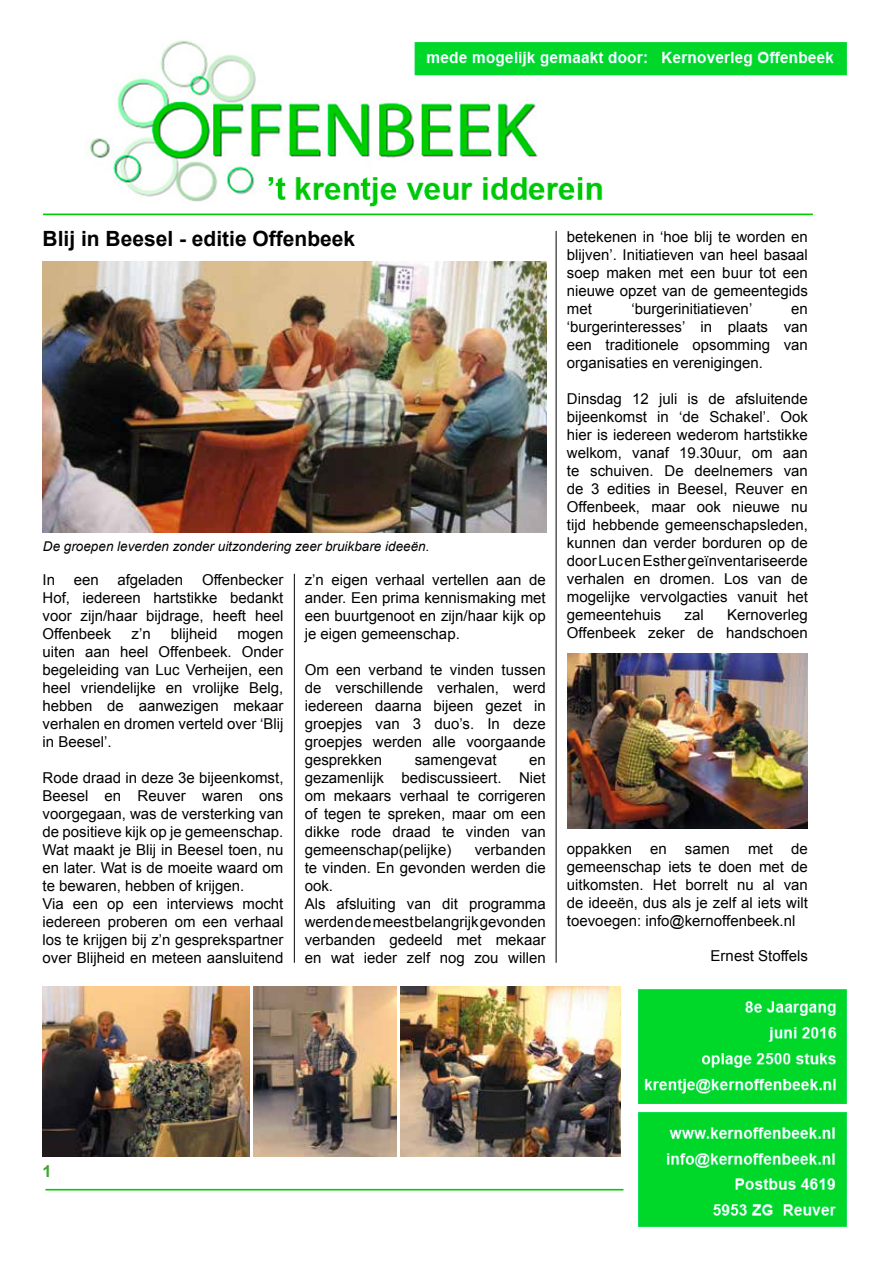
<style>
.page{position:relative;width:893px;height:1263px;background:#fff}
.page>*{position:absolute;margin:0;border:0;box-sizing:border-box;transform-origin:0 0}
.t1{font:700 21px "Arial";color:#000}
.t2{font:700 16.5px "Arial";color:#3fa535}
.t3{font:15px/18px "Arial";color:#000;text-align:justify}
.t4{font:italic 13.5px "Arial";color:#000}
</style>
<div class="page">
<img style="left:42px;top:40px;width:805px;height:1187px">
<hr style="left:294px;top:574px;width:1px;height:389px;background:#000">
<hr style="left:556px;top:231px;width:1px;height:732px;background:#000">
<img style="left:43px;top:261px;width:503px;height:271px">
<img style="left:43px;top:986px;width:206px;height:171px">
<img style="left:254px;top:986px;width:142px;height:171px">
<img style="left:567px;top:654px;width:241px;height:175px">
<img style="left:401px;top:986px;width:220px;height:171px">
<h1 class="t1" style="left:43px;top:225px;width:314px">Blij in Beesel - editie Offenbeek</h1>
<p class="t4" style="left:43px;top:537px;width:388px">De groepen leverden zonder uitzondering zeer bruikbare ideeën.</p>
<p class="t3" style="left:43px;top:571px;width:242px">In een afgeladen Offenbecker Hof, iedereen hartstikke bedankt voor zijn/haar bijdrage, heeft heel Offenbeek</p>
<p class="t3" style="left:132px;top:625px;width:21px">z’n</p>
<p class="t3" style="left:171px;top:625px;width:48px">blijheid</p>
<p class="t3" style="left:43px;top:625px;width:242px;text-indent:195px">mogen uiten aan heel Offenbeek. Onder begeleiding van Luc Verheijen, een heel vriendelijke en vrolijke Belg, hebben de aanwezigen mekaar verhalen en dromen verteld over ‘Blij in Beesel’.</p>
<p class="t3" style="left:43px;top:769px;width:242px;text-align:left">Rode draad in deze 3e bijeenkomst, Beesel en Reuver waren ons voorgegaan, was de versterking van de positieve kijk op je gemeenschap.<br>Wat maakt je Blij in Beesel toen, nu en later. Wat is de moeite waard om te bewaren, hebben of krijgen.<br>Via een op een interviews mocht iedereen proberen om een verhaal los te krijgen bij z’n gesprekspartner over Blijheid en meteen aansluitend</p>
<p class="t3" style="left:305px;top:571px;width:242px">z’n eigen verhaal vertellen aan de ander. Een prima kennismaking met een buurtgenoot en zijn/haar kijk op je eigen gemeenschap.</p>
<p class="t3" style="left:305px;top:661px;width:242px">Om een verband te vinden tussen de verschillende verhalen, werd iedereen daarna bijeen gezet in groepjes van 3 duo’s. In deze groepjes werden alle voorgaande gesprekken</p>
<p class="t3" style="left:415px;top:751px;width:83px">samengevat</p>
<p class="t3" style="left:305px;top:751px;width:242px;text-indent:224px">en gezamenlijk bediscussieert. Niet om mekaars verhaal te corrigeren of tegen te spreken, maar om een dikke rode draad te vinden van gemeenschap(pelijke)</p>
<p class="t3" style="left:305px;top:841px;width:242px;text-align:left;text-indent:170px">verbanden te vinden. En gevonden werden die ook.<br>Als afsluiting van dit programma werden de meest belangrijk gevonden verbanden gedeeld met mekaar en wat ieder zelf nog zou willen</p>
<p class="t3" style="left:567px;top:228px;width:242px">betekenen in ‘hoe blij te worden en blijven’. Initiatieven van heel basaal soep maken met een buur tot een nieuwe opzet van de gemeentegids met</p>
<p class="t3" style="left:631px;top:300px;width:122px">‘burgerinitiatieven’</p>
<p class="t3" style="left:567px;top:300px;width:242px;text-indent:224px">en ‘burgerinteresses’ in plaats van een traditionele opsomming van organisaties en verenigingen.</p>
<p class="t3" style="left:567px;top:390px;width:242px">Dinsdag 12 juli is de afsluitende bijeenkomst in ‘de Schakel’. Ook hier is iedereen wederom hartstikke welkom, vanaf 19.30uur, om aan te schuiven. De deelnemers van de 3 edities in Beesel, Reuver en Offenbeek, maar ook nieuwe nu tijd hebbende gemeenschapsleden, kunnen dan verder borduren op de door Luc en Esther geïnventariseerde verhalen en dromen. Los van de mogelijke vervolgacties vanuit het gemeentehuis</p>
<p class="t3" style="left:567px;top:606px;width:242px;text-align:right">Kernoverleg<br>Offenbeek zeker de handschoen</p>
<p class="t3" style="left:684px;top:606px;width:21px">zal</p>
<p class="t3" style="left:567px;top:840px;width:242px">oppakken en samen met de gemeenschap iets te doen met de uitkomsten. Het borrelt nu al van de ideeën, dus als je zelf al iets wilt toevoegen: info@kernoffenbeek.nl</p>
<p class="t3" style="left:711px;top:947px;width:99px">Ernest Stoffels</p>
<p class="t2" style="left:43px;top:1160px;width:11px">1</p>
</div>
